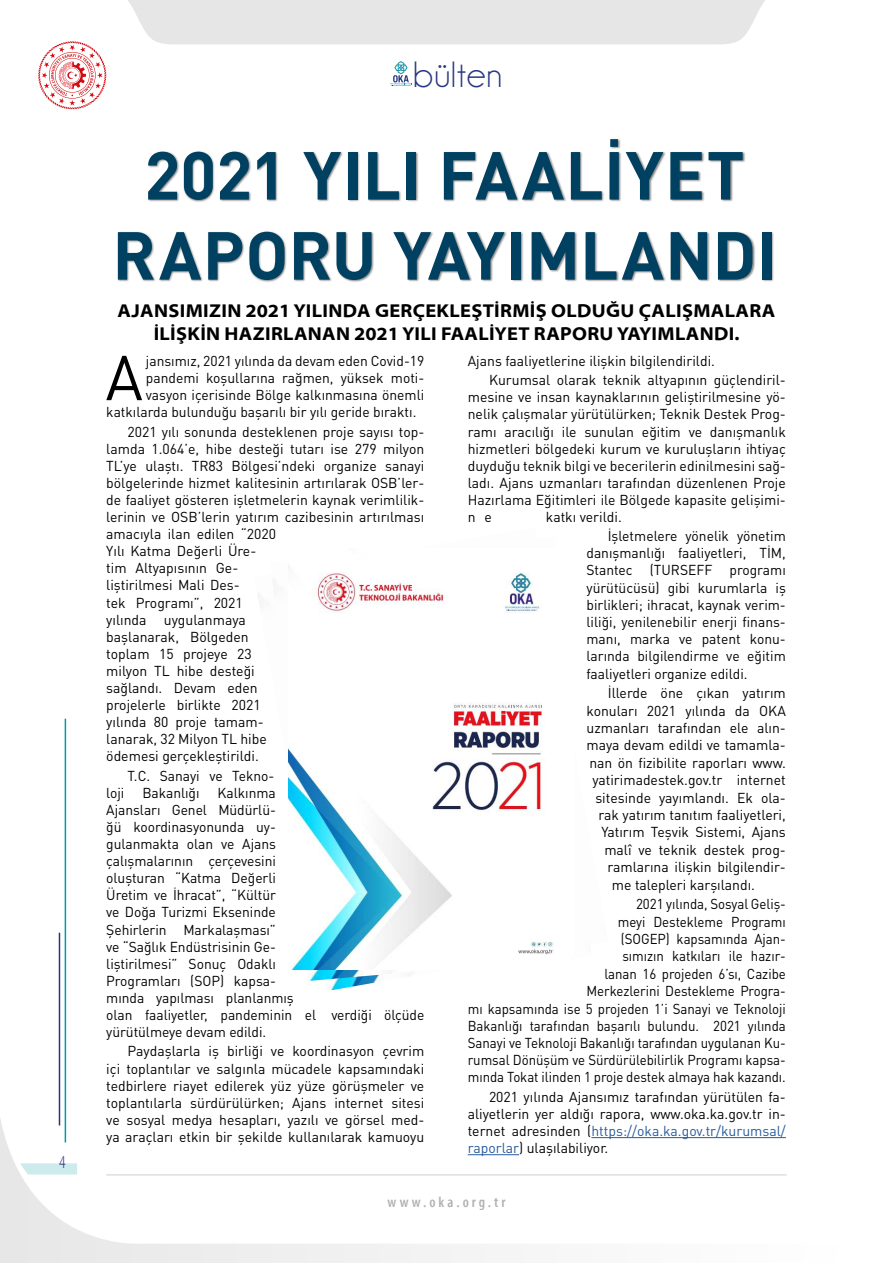
<style>
.page{position:relative;width:893px;height:1263px;background:#fff}
.page>*{position:absolute;margin:0;border:0;box-sizing:border-box;transform-origin:0 0}
.t1{font:700 66.75px/80.1px "DIN Pro";letter-spacing:.005em;color:#004161;text-align:center}
.t2{font:62.25px "DIN Pro";color:#000}
.t3{font:36.9px "Champagne&Limousines";letter-spacing:.02em;color:#283583}
.t4{font:700 semi-expanded 18.75px/22.5px "Myriad Pro";letter-spacing:.015em;color:#000;text-align:center}
.t5{font:300 condensed 18px "Myriad Pro";color:#283583}
.t6{font:600 condensed 15px "Myriad Pro";letter-spacing:.2em;color:#b3b2b2}
.t7{font:14.25px/17.1px "DIN Pro";color:#000}
.t8{font:14.25px/17.2px "DIN Pro";color:#000;text-align:right;scale:.93 1}
.s1{color:#275b9b}
</style>
<div class="page">
<svg style="left:0;top:1053px;width:787px;height:210px"></svg>
<svg style="left:20px;top:1163px;width:57px;height:11px"></svg>
<hr style="left:65px;top:719px;width:1px;height:423px;background:#009aa3">
<hr style="left:59px;top:933px;width:1px;height:192px;background:#283583">
<hr style="left:106px;top:1174px;width:681px;height:1px;background:#000">
<svg style="left:38px;top:0;width:727px;height:109px"></svg>
<hr style="left:591px;top:1137px;width:195px;height:1px;background:#275b9b">
<hr style="left:468px;top:1154px;width:51px;height:1px;background:#275b9b">
<div style="left:117px;top:138px;width:657px;height:145px;background:#000;opacity:.5"></div>
<img style="left:273px;top:565px;width:138px;height:416px">
<img style="left:289px;top:565px;width:265px;height:404px">
<p class="t5" style="left:59px;top:1153px;width:8px">4</p>
<h3 class="t3" style="left:413px;top:56px;width:91px">bülten</h3>
<h1 class="t1" style="left:112px;top:133px;width:666px">2021 YILI FAALIYET<br>RAPORU YAYIMLANDI</h1>
<h3 class="t4" style="left:118px;top:300px;width:659px">AJANSIMIZIN 2021 YILINDA GERÇEKLEŞTIRMIŞ OLDUĞU ÇALIŞMALARA<br>ILIŞKIN HAZIRLANAN 2021 YILI FAALIYET RAPORU YAYIMLANDI.</h3>
<h2 class="t2" style="left:106px;top:338px;width:39px">A</h2>
<p class="t7" style="left:146px;top:352px;width:280px">jansımız, 2021 yılında da devam eden Covid-19</p>
<p class="t7" style="left:146px;top:369px;width:280px">pandemi koşullarına rağmen, yüksek moti-</p>
<p class="t7" style="left:146px;top:386px;width:280px">vasyon içerisinde Bölge kalkınmasına önemli</p>
<p class="t7" style="left:106px;top:403px;width:312px">katkılarda bulunduğu başarılı bir yılı geride bıraktı.</p>
<p class="t7" style="left:106px;top:422px;width:320px;text-indent:21px">2021 yılı sonunda desteklenen proje sayısı top&shy;lamda 1.064’e, hibe desteği tutarı ise 279 milyon<br>TL’ye ulaştı. TR83 Bölgesi’ndeki organize sanayi bölgelerinde hizmet kalitesinin artırılarak OSB’ler&shy;de faaliyet gösteren işletmelerin kaynak verimlilik&shy;lerinin ve OSB’lerin yatırım cazibesinin artırılması amacıyla ilan edilen “2020<br>Yılı Katma Değerli Üre-<br>tim Altyapısının Ge-<br>liştirilmesi Mali Des-<br>tek Programı”, 2021<br>yılında uygulanmaya<br>başlanarak, Bölgeden<br>toplam 15 projeye 23<br>milyon TL hibe desteği<br>sağlandı. Devam eden<br>projelerle birlikte 2021<br>yılında 80 proje tamam-<br>lanarak, 32 Milyon TL hibe<br>ödemesi gerçekleştirildi.</p>
<p class="t7" style="left:128px;top:767px;width:148px">T.C. Sanayi ve Tekno-</p>
<p class="t7" style="left:106px;top:784px;width:20px">loji</p>
<p class="t7" style="left:142px;top:784px;width:59px">Bakanlığı</p>
<p class="t7" style="left:106px;top:784px;width:320px;text-indent:111px">Kalkınma<br>Ajansları Genel Müdürlü-<br>ğü koordinasyonunda uy-<br>gulanmakta olan ve Ajans<br>çalışmalarının çerçevesini<br>oluşturan “Katma Değerli<br>Üretim ve İhracat”, “Kültür<br>ve Doğa Turizmi Ekseninde<br>Şehirlerin Markalaşması”<br>ve “Sağlık Endüstrisinin Ge-<br>liştirilmesi” Sonuç Odaklı<br>Programları (SOP) kapsa-<br>mında yapılması planlanmış<br>olan faaliyetler, pandeminin el verdiği ölçüde yürütülmeye devam edildi.</p>
<p class="t7" style="left:106px;top:1042px;width:320px;text-align:justify;text-indent:21px">Paydaşlarla iş birliği ve koordinasyon çevrim içi toplantılar ve salgınla mücadele kapsamındaki tedbirlere riayet edilerek yüz yüze görüşmeler ve toplantılarla sürdürülürken; Ajans internet sitesi ve sosyal medya hesapları, yazılı ve görsel med&shy;ya araçları etkin bir şekilde kullanılarak kamuoyu</p>
<p class="t7" style="left:489px;top:351px;width:298px;line-height:19.2px;text-indent:-21px">Ajans faaliyetlerine ilişkin bilgilendirildi.<br>Kurumsal olarak teknik altyapının güçlendiril-</p>
<p class="t7" style="left:468px;top:388px;width:320px;text-align:justify">mesine ve insan kaynaklarının geliştirilmesine yö&shy;nelik çalışmalar yürütülürken; Teknik Destek Prog&shy;ramı aracılığı ile sunulan eğitim ve danışmanlık hizmetleri bölgedeki kurum ve kuruluşların ihtiyaç duyduğu teknik bilgi ve becerilerin edinilmesini sağ&shy;ladı. Ajans uzmanları tarafından düzenlenen Proje Hazırlama Eğitimleri ile Bölgede kapasite gelişimi&shy;n e</p>
<p class="t7" style="left:608px;top:507px;width:180px;line-height:19.2px;text-indent:-62px">katkı verildi.<br>İşletmelere yönelik yönetim</p>
<p class="t7" style="left:586px;top:544px;width:201px;text-align:justify">danışmanlığı faaliyetleri, TİM, Stantec (TURSEFF programı yürütücüsü) gibi kurumlarla iş birlikleri; ihracat, kaynak verim&shy;liliği, yenilenebilir enerji finans&shy;manı, marka ve patent konu&shy;larında bilgilendirme ve eğitim faaliyetleri organize edildi.</p>
<p class="t7" style="left:608px;top:684px;width:180px">İllerde öne çıkan yatırım</p>
<p class="t7" style="left:586px;top:702px;width:201px">konuları 2021 yılında da OKA</p>
<p class="t7" style="left:586px;top:719px;width:201px">uzmanları tarafından ele alın-</p>
<p class="t7" style="left:586px;top:736px;width:201px">maya devam edildi ve tamamla-</p>
<p class="t7" style="left:589px;top:754px;width:198px">nan ön fizibilite raporları www.</p>
<p class="t7" style="left:592px;top:771px;width:195px">yatirimadestek.gov.tr internet</p>
<p class="t7" style="left:595px;top:789px;width:192px">sitesinde yayımlandı. Ek ola-</p>
<p class="t7" style="left:598px;top:806px;width:189px">rak yatırım tanıtım faaliyetleri,</p>
<p class="t7" style="left:601px;top:823px;width:186px">Yatırım Teşvik Sistemi, Ajans</p>
<p class="t7" style="left:604px;top:841px;width:183px">malî ve teknik destek prog-</p>
<p class="t7" style="left:607px;top:858px;width:180px">ramlarına ilişkin bilgilendir-</p>
<p class="t7" style="left:612px;top:876px;width:145px">me talepleri karşılandı.</p>
<p class="t8" style="left:468px;top:895px;width:344px">2021 yılında, Sosyal Geliş-<br>meyi Destekleme Programı<br>(SOGEP) kapsamında Ajan-<br>sımızın katkıları ile hazır-<br>lanan 16 projeden 6’sı, Cazibe<br>Merkezlerini Destekleme Progra-<br>mı kapsamında ise 5 projeden 1’i Sanayi ve Teknoloji Bakanlığı tarafından başarılı bulundu. 2021 yılında Sanayi ve Teknoloji Bakanlığı tarafından uygulanan Ku&shy;rumsal Dönüşüm ve Sürdürülebilirlik Programı kapsa&shy;mında Tokat ilinden 1 proje destek almaya hak kazandı.</p>
<p class="t7" style="left:468px;top:1087px;width:320px;text-align:justify;text-indent:21px">2021 yılında Ajansımız tarafından yürütülen fa&shy;aliyetlerin yer aldığı rapora, www.oka.ka.gov.tr in&shy;ternet adresinden (<span class="s1">https://oka.ka.gov.tr/kurumsal/ raporlar</span>) ulaşılabiliyor.</p>
<p class="t6" style="left:387px;top:1194px;width:120px">www.oka.org.tr</p>
</div>
